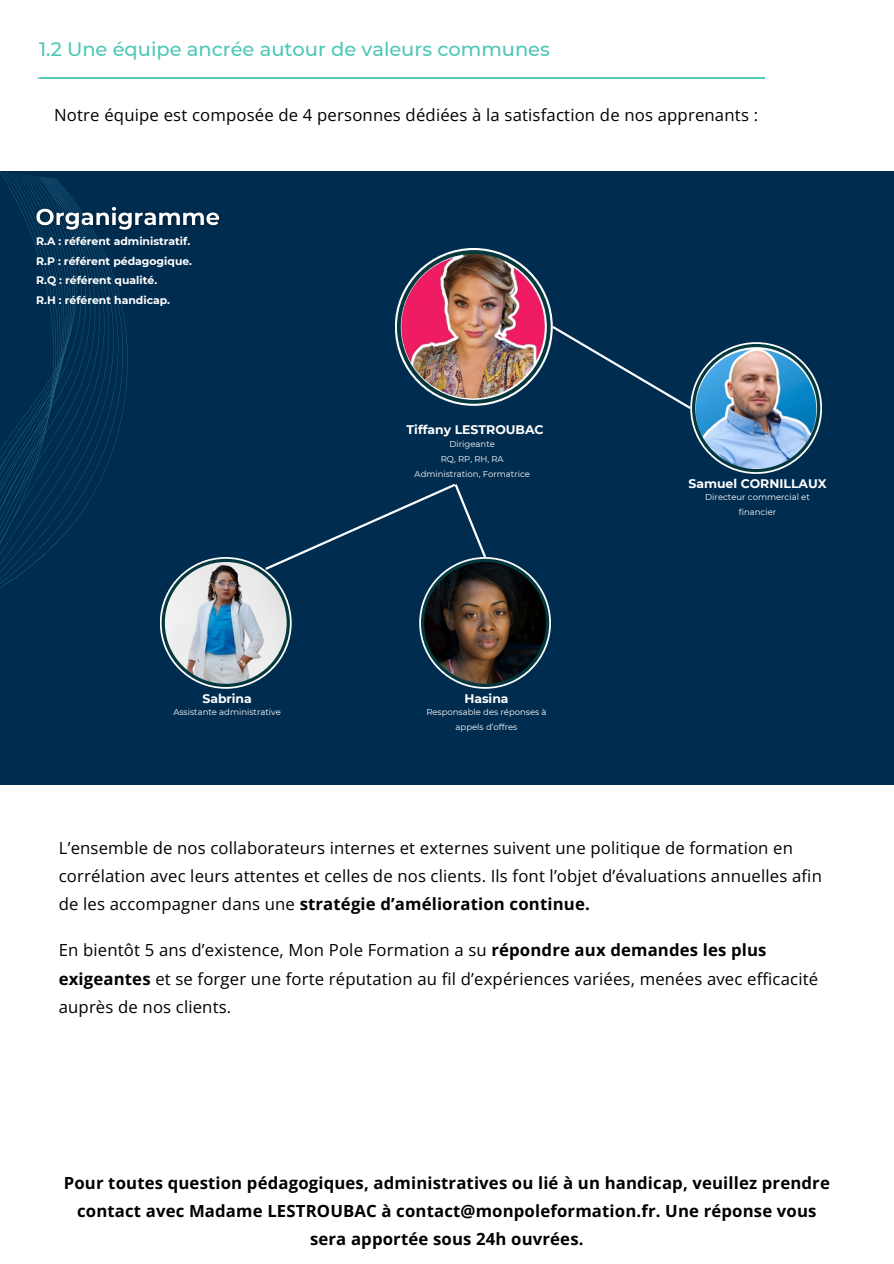
<style>
.page{position:relative;width:894px;height:1264px;background:#fff}
.page>*{position:absolute;margin:0;border:0;box-sizing:border-box;transform-origin:0 0}
.t1{font:500 19.35px "Montserrat";color:#4ec8b5}
.t2{font:16.65px/28.2px "Open Sans";letter-spacing:.01em;color:#000}
.t3{font:700 16.65px/28.2px "Open Sans";letter-spacing:.01em;color:#000;text-align:center}
.t4{font:700 12.45px "Montserrat";color:#fff}
.t5{font:700 10.8px/19.5px "Montserrat";color:#fff}
.t6{font:8.55px/14.9px "Montserrat";color:#fff;text-align:center}
.s1{font-weight:700}
</style>
<div class="page">
<img style="left:37px;top:78px;width:727px;height:1px">
<div style="left:0;top:171px;width:893px;height:613px;background:#002c4f"></div>
<svg style="left:395px;top:248px;width:157px;height:158px"></svg>
<svg style="left:397px;top:250px;width:153px;height:154px;fill:#04383f"></svg>
<img style="left:400px;top:254px;width:146px;height:146px;border-radius:50%">
<svg style="left:549px;top:324px;width:144px;height:85px"></svg>
<svg style="left:690px;top:342px;width:131px;height:132px"></svg>
<svg style="left:691px;top:344px;width:129px;height:128px"></svg>
<img style="left:695px;top:347px;width:121px;height:122px;border-radius:50%">
<svg style="left:0;top:172px;width:128px;height:416px"></svg>
<svg style="left:160px;top:557px;width:131px;height:131px"></svg>
<svg style="left:162px;top:559px;width:128px;height:128px"></svg>
<img style="left:165px;top:562px;width:121px;height:121px;border-radius:50%">
<svg style="left:419px;top:557px;width:132px;height:131px"></svg>
<svg style="left:421px;top:559px;width:128px;height:128px"></svg>
<img style="left:424px;top:562px;width:122px;height:121px;border-radius:50%">
<img style="left:30px;top:199px;width:190px;height:39px">
<svg style="left:263px;top:483px;width:225px;height:89px"></svg>
<p class="t1" style="left:39px;top:37px;width:512px">1.2 Une équipe ancrée autour de valeurs communes</p>
<h4 class="t2" style="left:54px;top:101px;width:705px">Notre équipe est composée de 4 personnes dédiées à la satisfaction de nos apprenants :</h4>
<p class="t5" style="left:36px;top:232px;width:157px">R.A : référent administratif.<br>R.P : référent pédagogique.<br>R.Q : référent qualité.<br>R.H : référent handicap.</p>
<h5 class="t4" style="left:202px;top:690px;width:51px">Sabrina</h5>
<h5 class="t6" style="left:173px;top:704px;width:109px">Assistante administrative</h5>
<h5 class="t4" style="left:406px;top:422px;width:139px">Tiffany LESTROUBAC</h5>
<p class="t6" style="left:449px;top:437px;width:47px">Dirigeante</p>
<p class="t6" style="left:440px;top:451px;width:64px">RQ, RP, RH, RA</p>
<p class="t6" style="left:414px;top:466px;width:117px">Administration, Formatrice</p>
<p class="t4" style="left:464px;top:690px;width:46px">Hasina</p>
<p class="t6" style="left:426px;top:704px;width:122px">Responsable des réponses à appels d’offres</p>
<p class="t4" style="left:688px;top:476px;width:140px">Samuel CORNILLAUX</p>
<p class="t6" style="left:705px;top:490px;width:106px">Directeur commercial et financier</p>
<p class="t2" style="left:59px;top:833px;width:764px">L’ensemble de nos collaborateurs internes et externes suivent une politique de formation en corrélation avec leurs attentes et celles de nos clients. Ils font l’objet d’évaluations annuelles afin de les accompagner dans une <span class="s1">stratégie d’amélioration continue.</span></p>
<h2 class="t2" style="left:59px;top:935px;width:760px">En bientôt 5 ans d’existence, Mon Pole Formation a su <span class="s1">répondre aux demandes les plus exigeantes</span> et se forger une forte réputation au fil d’expériences variées, menées avec efficacité auprès de nos clients.</h2>
<h4 class="t3" style="left:64px;top:1168px;width:767px">Pour toutes question pédagogiques, administratives ou lié à un handicap, veuillez prendre contact avec Madame LESTROUBAC à contact@monpoleformation.fr. Une réponse vous sera apportée sous 24h ouvrées.</h4>
</div>
